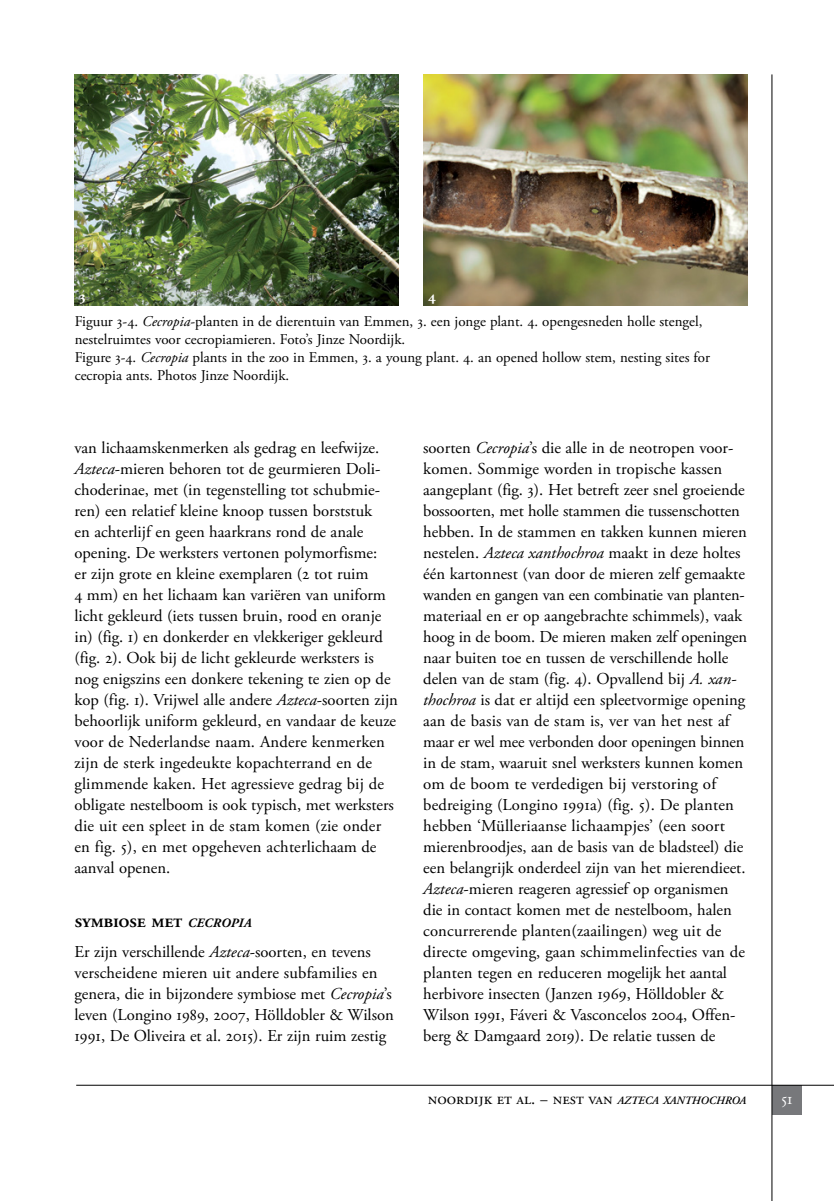
<style>
.page{position:relative;width:834px;height:1201px;background:#fff}
.page>*{position:absolute;margin:0;border:0;box-sizing:border-box;transform-origin:0 0}
.t1{font:600 19.25px "Adobe Garamond Exp";letter-spacing:-.025em;color:#000}
.t2{font:16.62px/21px "Adobe Garamond Pro";color:#000}
.t3{font:16.62px "Adobe Garamond Exp";color:#000}
.t4{font:14.88px/17.8px "Adobe Garamond Pro";color:#000}
.t5{font:700 14.88px "Adobe Garamond Exp";color:#fff}
.s1{font-family:"Adobe Garamond Exp"}
.s2{font-style:italic}
.s3{font-family:"Adobe Garamond Pro";font-weight:700;font-style:italic;font-size:12.78px}
.s4{font-family:"Adobe Garamond Pro"}
.s5{font-family:"Adobe Garamond Pro";font-weight:600;font-style:italic;font-size:11.2px}
</style>
<div class="page">
<div style="left:771px;top:1085px;width:30px;height:30px;background:#77787b"></div>
<hr style="left:771px;top:74px;width:1px;height:1126px;background:#000">
<hr style="left:76px;top:1084px;width:757px;height:1px;background:#000">
<img style="left:74px;top:74px;width:324px;height:231px">
<img style="left:423px;top:74px;width:324px;height:231px">
<p class="t5" style="left:79px;top:290px;width:8px">3</p>
<p class="t5" style="left:428px;top:290px;width:9px">4</p>
<p class="t4" style="left:75px;top:313px;width:636px">Figuur <span class="s1">3</span>-<span class="s1">4</span>. <span class="s2">Cecropia</span>-planten in de dierentuin van Emmen, <span class="s1">3</span>. een jonge plant. <span class="s1">4</span>. opengesneden holle stengel, nestelruimtes voor cecropiamieren. Foto’s Jinze Noordijk.<br>Figure <span class="s1">3</span>-<span class="s1">4</span>. <span class="s2">Cecropia</span> plants in the zoo in Emmen, <span class="s1">3</span>. a young plant. <span class="s1">4</span>. an opened hollow stem, nesting sites for cecropia ants. Photos Jinze Noordijk.</p>
<p class="t2" style="left:74px;top:437px;width:325px">van lichaamskenmerken als gedrag en leefwijze.<br><span class="s2">Azteca</span>-mieren behoren tot de geurmieren Doli&shy;choderinae, met (in tegenstelling tot schubmie&shy;ren) een relatief kleine knoop tussen borststuk<br>en achterlijf en geen haarkrans rond de anale opening. De werksters vertonen polymorfisme:<br>er zijn grote en kleine exemplaren (<span class="s1">2</span> tot ruim<br><span class="s1">4</span> mm) en het lichaam kan variëren van uniform licht gekleurd (iets tussen bruin, rood en oranje in) (fig. <span class="s1">1</span>) en donkerder en vlekkeriger gekleurd (fig. <span class="s1">2</span>). Ook bij de licht gekleurde werksters is nog enigszins een donkere tekening te zien op de kop (fig. <span class="s1">1</span>). Vrijwel alle andere <span class="s2">Azteca</span>-soorten zijn behoorlijk uniform gekleurd, en vandaar de keuze voor de Nederlandse naam. Andere kenmerken zijn de sterk ingedeukte kopachterrand en de glimmende kaken. Het agressieve gedrag bij de obligate nestelboom is ook typisch, met werksters die uit een spleet in de stam komen (zie onder en fig. <span class="s1">5</span>), en met opgeheven achterlichaam de aanval openen.</p>
<p class="t1" style="left:74px;top:913px;width:179px">symbiose met <span class="s3">CECROPIA</span></p>
<p class="t2" style="left:74px;top:941px;width:321px">Er zijn verschillende <span class="s2">Azteca</span>-soorten, en tevens verscheidene mieren uit andere subfamilies en genera, die in bijzondere symbiose met <span class="s2">Cecropia</span>’s leven (Longino <span class="s1">1989</span>, <span class="s1">2007</span>, Hölldobler &amp; Wilson <span class="s1">199 1</span>, De Oliveira et al. <span class="s1">2015</span>). Er zijn ruim zestig</p>
<p class="t2" style="left:423px;top:437px;width:325px">soorten <span class="s2">Cecropia</span>’s die alle in de neotropen voor&shy;komen. Sommige worden in tropische kassen aangeplant (fig. <span class="s1">3</span>). Het betreft zeer snel groeiende bossoorten, met holle stammen die tussenschotten hebben. In de stammen en takken kunnen mieren nestelen. <span class="s2">Azteca xanthochroa</span> maakt in deze holtes één kartonnest (van door de mieren zelf gemaakte wanden en gangen van een combinatie van planten&shy;materiaal en er op aangebrachte schimmels), vaak hoog in de boom. De mieren maken zelf openingen naar buiten toe en tussen de verschillende holle delen van de stam (fig. <span class="s1">4</span>). Opvallend bij <span class="s2">A. xan&shy;thochroa</span> is dat er altijd een spleetvormige opening aan de basis van de stam is, ver van het nest af maar er wel mee verbonden door openingen binnen in de stam, waaruit snel werksters kunnen komen om de boom te verdedigen bij verstoring of bedreiging (Longino <span class="s1">199 1</span>a) (fig. <span class="s1">5</span>). De planten hebben ‘Mülleriaanse lichaampjes’ (een soort mierenbroodjes, aan de basis van de bladsteel) die een belangrijk onderdeel zijn van het mierendieet.<br><span class="s2">Azteca</span>-mieren reageren agressief op organismen die in contact komen met de nestelboom, halen concurrerende planten(zaailingen) weg uit de directe omgeving, gaan schimmelinfecties van de planten tegen en reduceren mogelijk het aantal herbivore insecten (Janzen <span class="s1">1969</span>, Hölldobler &amp; Wilson <span class="s1">199 1</span>, Fáveri &amp; Vasconcelos <span class="s1">2004,</span> Offen&shy;berg &amp; Damgaard <span class="s1">2019</span>). De relatie tussen de</p>
<p class="t3" style="left:428px;top:1092px;width:320px">noordijk et al. <span class="s4">‒</span> nest van <span class="s5">AZTECA XANTHOCHROA</span></p>
</div>
